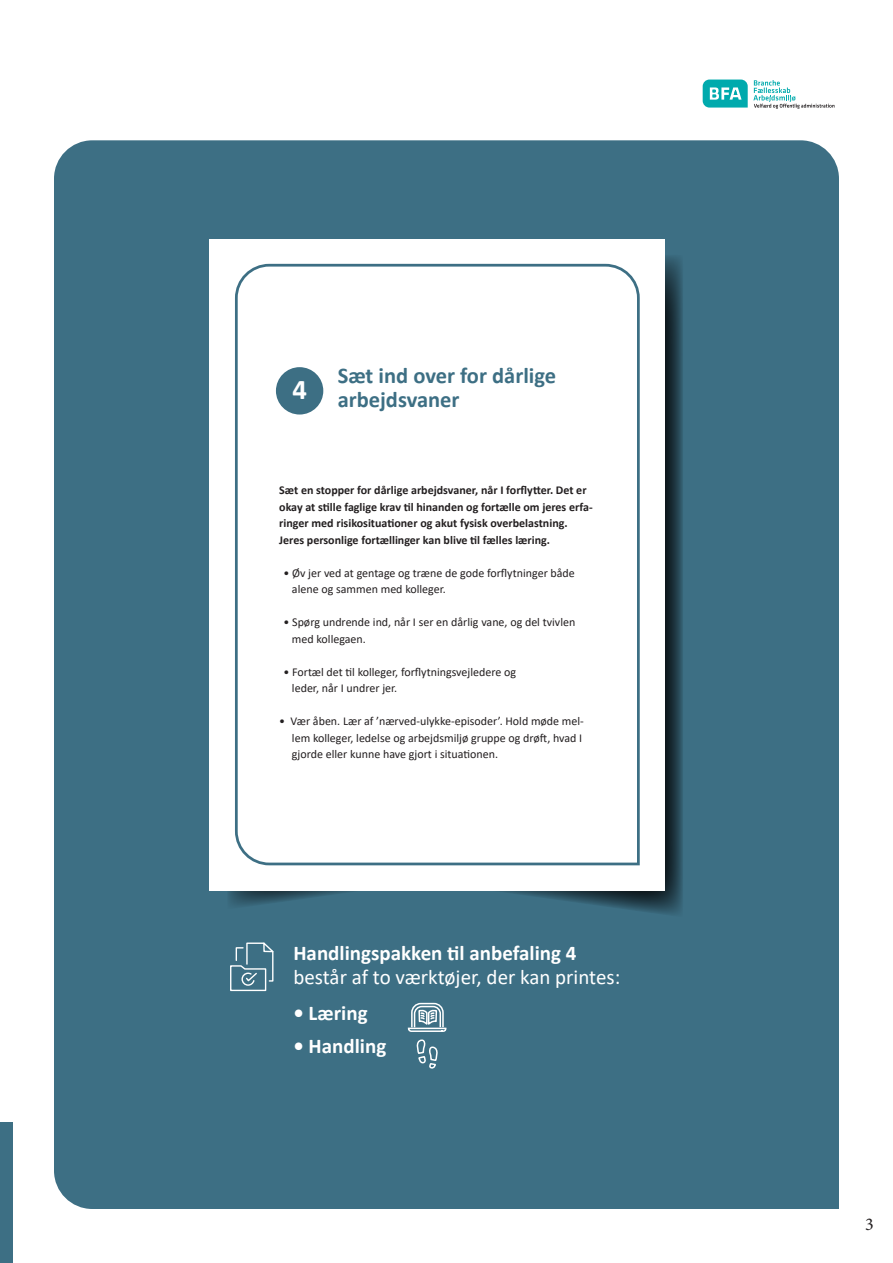
<style>
.page{position:relative;width:893px;height:1263px;background:#fff}
.page>*{position:absolute;margin:0;border:0;box-sizing:border-box;transform-origin:0 0}
.t1{font:700 28.65px "Calibri";color:#fff}
.t2{font:700 22.5px/24px "Calibri";color:#3d6f84}
.t3{font:21px/24px "Calibri";color:#fff}
.t4{font:700 21px "Calibri";color:#fff}
.t5{font:18px "Minion Pro";color:#231f20}
.t6{font:12px/16.5px "Calibri";color:#231f20}
.t7{font:700 12px/16.5px "Calibri";color:#231f20}
.s1{font-weight:700}
</style>
<div class="page">
<div style="left:0;top:1123px;width:13px;height:140px;background:#3d6f84"></div>
<div style="left:54px;top:140px;width:785px;height:1069px;background:#3d6f84"></div>
<svg style="left:703px;top:80px;width:131px;height:29px"></svg>
<svg style="left:227px;top:255px;width:456px;height:663px;background:#2c4d5b"></svg>
<div style="left:210px;top:239px;width:455px;height:651px;background:#fff"></div>
<svg style="left:235px;top:263px;width:405px;height:603px"></svg>
<div style="left:276px;top:367px;width:47px;height:47px;background:#3d6f84;border-radius:50%"></div>
<svg style="left:229px;top:940px;width:47px;height:52px;background:#5b8597"></svg>
<svg style="left:407px;top:1002px;width:40px;height:66px;background:#6a90a0"></svg>
<p class="t1" style="left:293px;top:369px;width:16px">4</p>
<p class="t2" style="left:338px;top:363px;width:220px">Sæt ind over for dårlige arbejdsvaner</p>
<p class="t7" style="left:279px;top:482px;width:315px">Sæt en stopper for dårlige arbejdsvaner, når I forflytter. Det er okay at stille faglige krav til hinanden og fortælle om jeres erfa&shy;ringer med risikosituationer og akut fysisk overbelastning.</p>
<p class="t7" style="left:279px;top:531px;width:272px">Jeres personlige fortællinger kan blive til fælles læring.</p>
<p class="t6" style="left:292px;top:564px;width:284px;text-indent:-9px">• Øv jer ved at gentage og træne de gode forflytninger både alene og sammen med kolleger.</p>
<p class="t6" style="left:292px;top:614px;width:285px;text-indent:-9px">• Spørg undrende ind, når I ser en dårlig vane, og del tvivlen med kollegaen.</p>
<p class="t6" style="left:292px;top:663px;width:226px;text-indent:-9px">• Fortæl det til kolleger, forflytningsvejledere og leder, når I undrer jer.</p>
<p class="t6" style="left:292px;top:713px;width:293px;text-indent:-13px">• Vær åben. Lær af ’nærved-ulykke-episoder’. Hold møde mel&shy;lem kolleger, ledelse og arbejdsmiljø gruppe og drøft, hvad I gjorde eller kunne have gjort i situationen.</p>
<p class="t3" style="left:293px;top:940px;width:328px"><span class="s1">Handlingspakken til anbefaling 4 </span>består af to værktøjer, der kan printes:</p>
<p class="t4" style="left:293px;top:998px;width:76px">• Læring</p>
<p class="t4" style="left:293px;top:1031px;width:94px">• Handling</p>
<h3 class="t5" style="left:865px;top:1212px;width:10px">3</h3>
</div>
